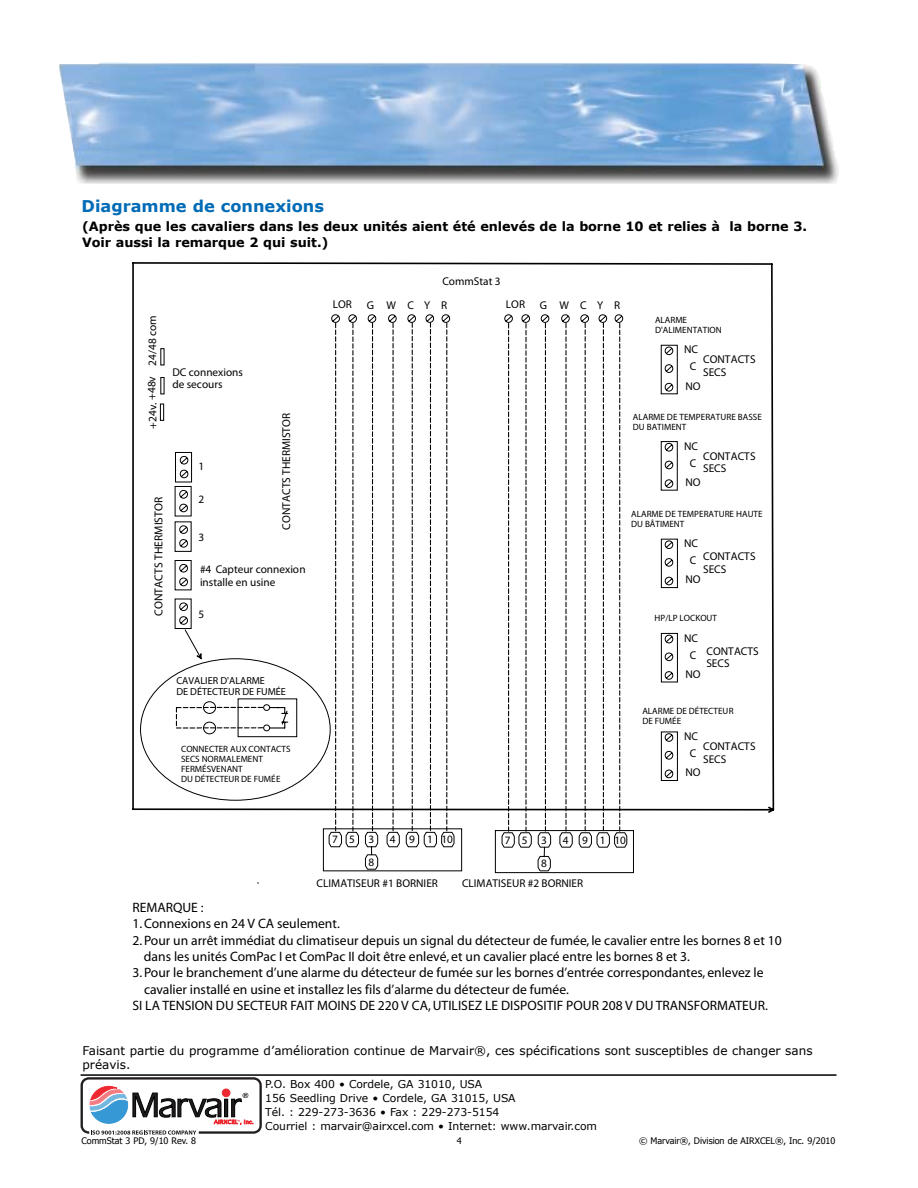
<style>
.page{position:relative;width:918px;height:1188px;background:#fff}
.page>*{position:absolute;margin:0;border:0;box-sizing:border-box;transform-origin:0 0}
.t1{font:700 16.2px "Verdana";color:#006bb6}
.t2{font:13.65px/16.4px "Myriad";color:#000}
.t3{font:700 12.9px/15.8px "Verdana";letter-spacing:-.005em;color:#000}
.t4{font:12px/14.4px "Verdana";color:#000}
.t5{font:11.55px "Helvetica";letter-spacing:.005em;color:#000}
.t6{font:700 11.4px "Helvetica";color:#000}
.t7{font:11.4px "Helvetica";color:#000}
.t8{font:11.25px/12.5px "Helvetica";color:#000}
.t9{font:700 11.25px "Helvetica";color:#000}
.t10{font:10.8px/14.2px "Verdana";letter-spacing:-.005em;color:#000}
.t11{font:10.2px/11.2px "Helvetica";color:#000}
.t12{font:9.15px/10.2px "Helvetica";color:#000}
.t13{font:9px "Tahoma";color:#000}
.s1{font-weight:700}
</style>
<div class="page">
<hr style="left:81px;top:1074px;width:756px;height:2px;background:#000">
<img style="left:59px;top:62px;width:780px;height:122px">
<svg style="left:81px;top:1077px;width:181px;height:58px"></svg>
<svg style="left:132px;top:262px;width:643px;height:551px"></svg>
<svg style="left:179px;top:490px;width:9px;height:23px"></svg>
<svg style="left:179px;top:456px;width:10px;height:23px"></svg>
<div style="left:175px;top:452px;width:17px;height:30px;border:1px solid #000"></div>
<svg style="left:179px;top:525px;width:9px;height:23px"></svg>
<svg style="left:179px;top:564px;width:9px;height:23px"></svg>
<svg style="left:179px;top:602px;width:23px;height:58px"></svg>
<svg style="left:323px;top:314px;width:311px;height:559px"></svg>
<svg style="left:204px;top:702px;width:12px;height:11px"></svg>
<div style="left:203px;top:701px;width:13px;height:13px;border:1px solid #000;border-radius:50%"></div>
<div style="left:203px;top:722px;width:13px;height:12px;border:1px solid #000;border-radius:50%"></div>
<div style="left:238px;top:699px;width:59px;height:38px;background:#fff"></div>
<div style="left:238px;top:698px;width:59px;height:39px;border:1px solid #000"></div>
<div style="left:263px;top:704px;width:7px;height:7px;border:1px solid #000;border-radius:50%"></div>
<svg style="left:175px;top:705px;width:114px;height:26px"></svg>
<svg style="left:664px;top:347px;width:10px;height:8px"></svg>
<svg style="left:664px;top:364px;width:10px;height:9px"></svg>
<svg style="left:664px;top:383px;width:10px;height:9px"></svg>
<div style="left:661px;top:345px;width:17px;height:49px;border:1px solid #000"></div>
<svg style="left:664px;top:443px;width:10px;height:9px"></svg>
<svg style="left:664px;top:460px;width:10px;height:10px"></svg>
<svg style="left:664px;top:479px;width:10px;height:9px"></svg>
<div style="left:661px;top:441px;width:17px;height:50px;border:1px solid #000"></div>
<svg style="left:664px;top:541px;width:10px;height:8px"></svg>
<svg style="left:664px;top:558px;width:10px;height:9px"></svg>
<svg style="left:664px;top:576px;width:10px;height:10px"></svg>
<div style="left:661px;top:539px;width:17px;height:49px;border:1px solid #000"></div>
<svg style="left:664px;top:635px;width:10px;height:9px"></svg>
<svg style="left:664px;top:652px;width:10px;height:9px"></svg>
<svg style="left:664px;top:671px;width:10px;height:9px"></svg>
<div style="left:661px;top:633px;width:17px;height:49px;border:1px solid #000"></div>
<svg style="left:664px;top:734px;width:10px;height:8px"></svg>
<svg style="left:664px;top:751px;width:10px;height:9px"></svg>
<svg style="left:664px;top:769px;width:10px;height:10px"></svg>
<div style="left:661px;top:732px;width:17px;height:49px;border:1px solid #000"></div>
<p class="t1" style="left:82px;top:196px;width:244px">Diagramme de connexions</p>
<p class="t3" style="left:82px;top:218px;width:727px">(Après que les cavaliers dans les deux unités aient été enlevés de la borne 10 et relies à la borne 3.<br>Voir aussi la remarque 2 qui suit.)</p>
<p class="t9" style="left:442px;top:275px;width:60px">CommStat 3</p>
<p class="t7" style="left:145px;top:429px;width:115px;rotate:-90deg">+24v. +48v 24/48 com</p>
<p class="t5" style="left:151px;top:616px;width:120px;rotate:-90deg">CONTACTS THERMISTOR</p>
<p class="t8" style="left:172px;top:366px;width:72px">DC connexions de secours</p>
<p class="t9" style="left:198px;top:460px;width:7px">1</p>
<p class="t9" style="left:198px;top:492px;width:7px">2</p>
<p class="t9" style="left:198px;top:530px;width:7px">3</p>
<p class="t6" style="left:279px;top:530px;width:118px;rotate:-90deg">CONTACTS THERMISTOR</p>
<p class="t8" style="left:200px;top:563px;width:107px"><span class="s1">#4</span> Capteur connexion installe en usine</p>
<p class="t9" style="left:198px;top:608px;width:7px">5</p>
<p class="t11" style="left:176px;top:675px;width:111px">CAVALIER D'ALARME<br>DE DÉTECTEUR DE FUMÉE</p>
<p class="t12" style="left:181px;top:743px;width:111px">CONNECTER AUX CONTACTS<br>SECS NORMALEMENT<br>FERMÉSVENANT<br>DU DÉTECTEUR DE FUMÉE</p>
<p class="t8" style="left:333px;top:298px;width:21px">LOR</p>
<p class="t8" style="left:367px;top:299px;width:82px">GWCYR</p>
<p class="t8" style="left:506px;top:298px;width:21px">LOR</p>
<p class="t8" style="left:540px;top:299px;width:82px">GWCYR</p>
<p class="t12" style="left:655px;top:315px;width:68px">ALARME<br>D'ALIMENTATION</p>
<p class="t8" style="left:684px;top:341px;width:15px;line-height:17px;text-align:center">NC<br>C</p>
<p class="t8" style="left:686px;top:379px;width:17px">NO</p>
<p class="t8" style="left:703px;top:353px;width:54px">CONTACTS<br>SECS</p>
<p class="t12" style="left:633px;top:411px;width:131px">ALARME DE TEMPERATURE BASSE<br>DU BATIMENT</p>
<p class="t8" style="left:684px;top:437px;width:15px;line-height:16.8px;text-align:center">NC<br>C</p>
<p class="t8" style="left:686px;top:476px;width:17px">NO</p>
<p class="t12" style="left:631px;top:508px;width:133px">ALARME DE TEMPERATURE HAUTE<br>DU BÂTIMENT</p>
<p class="t8" style="left:703px;top:550px;width:54px">CONTACTS<br>SECS</p>
<p class="t8" style="left:703px;top:450px;width:54px">CONTACTS<br>SECS</p>
<p class="t8" style="left:684px;top:535px;width:15px;line-height:16.8px;text-align:center">NC<br>C</p>
<p class="t8" style="left:686px;top:573px;width:17px">NO</p>
<p class="t12" style="left:655px;top:613px;width:64px">HP/LP LOCKOUT</p>
<p class="t8" style="left:684px;top:629px;width:15px;line-height:16.8px;text-align:center">NC<br>C</p>
<p class="t8" style="left:686px;top:668px;width:17px">NO</p>
<p class="t8" style="left:706px;top:645px;width:54px">CONTACTS<br>SECS</p>
<p class="t12" style="left:642px;top:705px;width:93px">ALARME DE DÉTECTEUR<br>DE FUMÉE</p>
<p class="t8" style="left:684px;top:728px;width:15px;line-height:17px;text-align:center">NC<br>C</p>
<p class="t8" style="left:686px;top:766px;width:17px">NO</p>
<p class="t8" style="left:703px;top:740px;width:54px">CONTACTS<br>SECS</p>
<p class="t9" style="left:332px;top:833px;width:7px">7</p>
<p class="t9" style="left:368px;top:833px;width:7px">3</p>
<p class="t9" style="left:349px;top:833px;width:7px">5</p>
<p class="t9" style="left:390px;top:833px;width:65px">4 9 110</p>
<p class="t9" style="left:368px;top:855px;width:7px">8</p>
<p class="t9" style="left:505px;top:833px;width:7px">7</p>
<p class="t9" style="left:541px;top:833px;width:7px">3</p>
<p class="t9" style="left:522px;top:833px;width:7px">5</p>
<p class="t9" style="left:563px;top:833px;width:65px">4 9 110</p>
<p class="t9" style="left:541px;top:857px;width:7px">8</p>
<p class="t9" style="left:317px;top:876px;width:123px">CLIMATISEUR #1 BORNIER</p>
<p class="t9" style="left:462px;top:876px;width:123px">CLIMATISEUR #2 BORNIER</p>
<p class="t2" style="left:132px;top:900px;width:73px">REMARQUE :</p>
<p class="t2" style="left:132px;top:916px;width:209px">1. Connexions en 24 V CA seulement.</p>
<p class="t2" style="left:144px;top:933px;width:639px;text-indent:-12px">2. Pour un arrêt immédiat du climatiseur depuis un signal du détecteur de fumée, le cavalier entre les bornes 8 et 10 dans les unités ComPac I et ComPac II doit être enlevé, et un cavalier placé entre les bornes 8 et 3.</p>
<p class="t2" style="left:132px;top:965px;width:633px">3. Pour le branchement d’une alarme du détecteur de fumée sur les bornes d’entrée correspondantes, enlevez le</p>
<p class="t2" style="left:144px;top:981px;width:426px">cavalier installé en usine et installez les fils d’alarme du détecteur de fumée.</p>
<p class="t2" style="left:132px;top:998px;width:637px">SI LA TENSION DU SECTEUR FAIT MOINS DE 220 V CA, UTILISEZ LE DISPOSITIF POUR 208 V DU TRANSFORMATEUR.</p>
<p class="t4" style="left:82px;top:1043px;width:732px">Faisant partie du programme d’amélioration continue de Marvair®, ces spécifications sont susceptibles de changer sans préavis.</p>
<p class="t10" style="left:265px;top:1076px;width:333px">P.O. Box 400 • Cordele, GA 31010, USA<br>156 Seedling Drive • Cordele, GA 31015, USA<br>Tél. : 229-273-3636 • Fax : 229-273-5154<br>Courriel : marvair@airxcel.com • Internet: www.marvair.com</p>
<p class="t13" style="left:81px;top:1134px;width:116px">CommStat 3 PD, 9/10 Rev. 8</p>
<p class="t13" style="left:457px;top:1134px;width:6px">4</p>
<p class="t13" style="left:639px;top:1134px;width:198px">© Marvair®, Division de AIRXCEL®, Inc. 9/2010</p>
</div>
